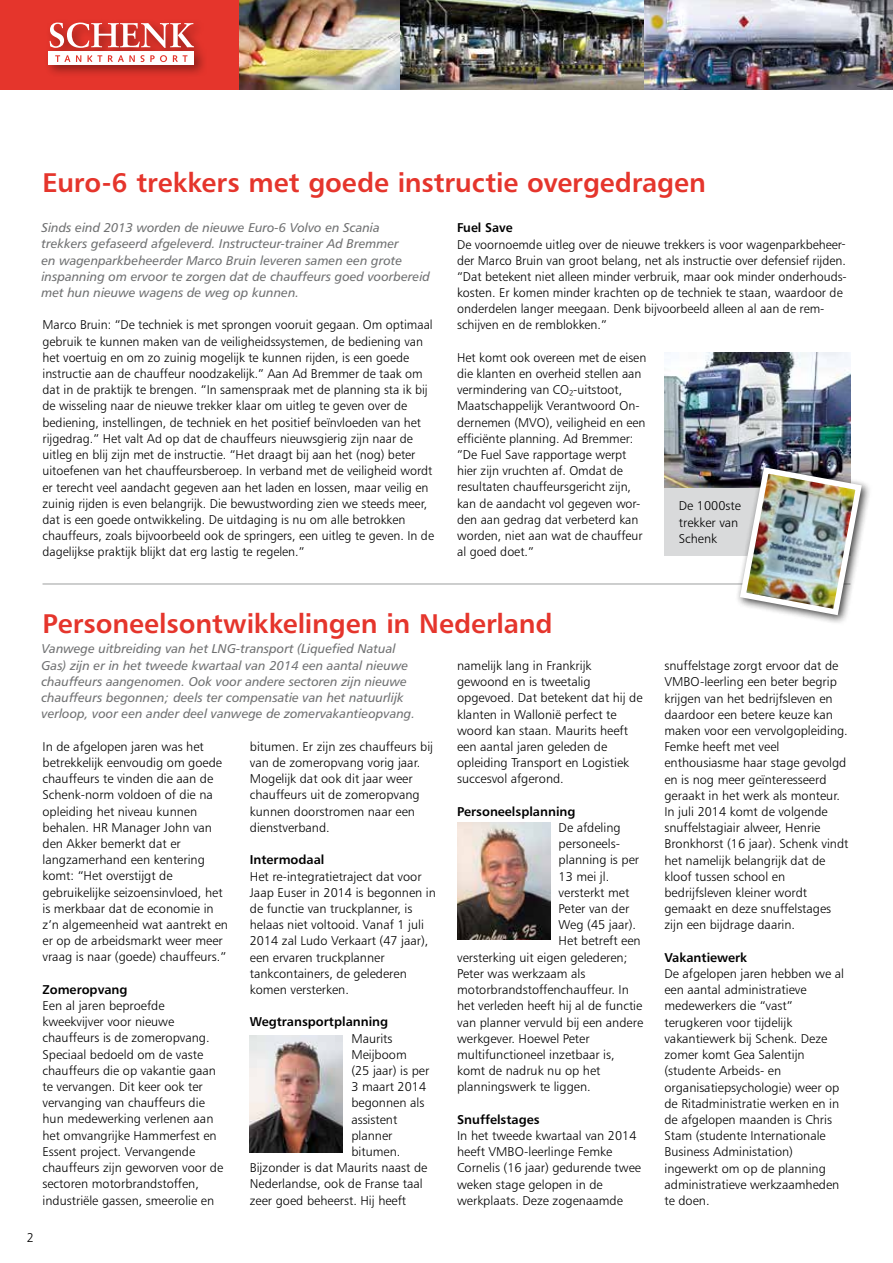
<style>
.page{position:relative;width:893px;height:1263px;background:#fff}
.page>*{position:absolute;margin:0;border:0;box-sizing:border-box;transform-origin:0 0}
.t1{font:27px "Humanist 777 BT Bold B";letter-spacing:-.005em;color:#e5352c}
.t2{font:12.75px/16.2px "Humanist 777 BT Light B";color:#000}
.t3{font:12.75px/16.2px "Humanist 777 BT Italic B";color:#707172}
.t4{font:12.75px "Humanist 777 BT Bold B";color:#000}
</style>
<div class="page">
<div style="left:664px;top:352px;width:186px;height:204px;background:#d9dadb"></div>
<img style="left:238px;top:0;width:655px;height:89px">
<div style="left:0;top:0;width:238px;height:89px;background:#e5352c"></div>
<div style="left:44px;top:18px;width:164px;height:61px;background:#000;opacity:.4"></div>
<svg style="left:50px;top:23px;width:144px;height:25px;background:#dd7570"></svg>
<div style="left:48px;top:52px;width:146px;height:13px;background:#fff"></div>
<svg style="left:55px;top:55px;width:15px;height:7px"></svg>
<svg style="left:76px;top:55px;width:5px;height:7px"></svg>
<svg style="left:87px;top:55px;width:15px;height:7px"></svg>
<svg style="left:108px;top:55px;width:27px;height:7px"></svg>
<svg style="left:141px;top:55px;width:26px;height:7px"></svg>
<svg style="left:173px;top:55px;width:15px;height:7px"></svg>
<hr style="left:43px;top:584px;width:807px;height:1px;background:#9c9e9f">
<img style="left:250px;top:1035px;width:93px;height:118px">
<img style="left:457px;top:822px;width:93px;height:118px">
<img style="left:664px;top:352px;width:186px;height:135px">
<div style="left:735px;top:462px;width:137px;height:164px;background:#000;opacity:.75"></div>
<img style="left:737px;top:464px;width:128px;height:154px">
<h1 class="t1" style="left:43px;top:166px;width:665px">Euro-6 trekkers met goede instructie overgedragen</h1>
<p class="t3" style="left:41px;top:219px;width:390px">Sinds eind 2013 worden de nieuwe Euro-6 Volvo en Scania<br>trekkers gefaseerd afgeleverd. Instructeur-trainer Ad Bremmer<br>en wagenparkbeheerder Marco Bruin leveren samen een grote inspanning om ervoor te zorgen dat de chauffeurs goed voorbereid met hun nieuwe wagens de weg op kunnen.</p>
<p class="t4" style="left:457px;top:220px;width:57px">Fuel Save</p>
<p class="t2" style="left:457px;top:236px;width:391px">De voornoemde uitleg over de nieuwe trekkers is voor wagenparkbeheer&shy;der Marco Bruin van groot belang, net als instructie over defensief rijden. “Dat betekent niet alleen minder verbruik, maar ook minder onderhouds&shy;kosten. Er komen minder krachten op de techniek te staan, waardoor de onderdelen langer meegaan. Denk bijvoorbeeld alleen al aan de rem&shy;schijven en de remblokken.”</p>
<p class="t2" style="left:457px;top:349px;width:191px">Het komt ook overeen met de eisen die klanten en overheid stellen aan vermindering van CO²-uitstoot,<br>Maatschappelijk Verantwoord On&shy;dernemen (MVO), veiligheid en een efficiënte planning. Ad Bremmer: ”De Fuel Save rapportage werpt hier zijn vruchten af. Omdat de resultaten chauffeursgericht zijn, kan de aandacht vol gegeven wor&shy;den aan gedrag dat verbeterd kan worden, niet aan wat de chauffeur al goed doet.”</p>
<p class="t2" style="left:43px;top:317px;width:393px">Marco Bruin: “De techniek is met sprongen vooruit gegaan. Om optimaal gebruik te kunnen maken van de veiligheidssystemen, de bediening van het voertuig en om zo zuinig mogelijk te kunnen rijden, is een goede instructie aan de chauffeur noodzakelijk.” Aan Ad Bremmer de taak om dat in de praktijk te brengen. “In samenspraak met de planning sta ik bij de wisseling naar de nieuwe trekker klaar om uitleg te geven over de bediening, instellingen, de techniek en het positief beïnvloeden van het rijgedrag.” Het valt Ad op dat de chauffeurs nieuwsgierig zijn naar de uitleg en blij zijn met de instructie. “Het draagt bij aan het (nog) beter uitoefenen van het chauffeursberoep. In verband met de veiligheid wordt er terecht veel aandacht gegeven aan het laden en lossen, maar veilig en zuinig rijden is even belangrijk. Die bewustwording zien we steeds meer, dat is een goede ontwikkeling. De uitdaging is nu om alle betrokken chauffeurs, zoals bijvoorbeeld ook de springers, een uitleg te geven. In de dagelijkse praktijk blijkt dat erg lastig te regelen.”</p>
<p class="t2" style="left:679px;top:498px;width:64px">De 1000ste trekker van<br>Schenk</p>
<h1 class="t1" style="left:43px;top:606px;width:512px">Personeelsontwikkelingen in Nederland</h1>
<p class="t3" style="left:41px;top:641px;width:375px">Vanwege uitbreiding van het LNG-transport (Liquefied Natual Gas) zijn er in het tweede kwartaal van 2014 een aantal nieuwe chauffeurs aangenomen. Ook voor andere sectoren zijn nieuwe chauffeurs begonnen; deels ter compensatie van het natuurlijk verloop, voor een ander deel vanwege de zomervakantieopvang.</p>
<p class="t2" style="left:457px;top:657px;width:187px">namelijk lang in Frankrijk gewoond en is tweetalig opgevoed. Dat betekent dat hij de klanten in Wallonië perfect te woord kan staan. Maurits heeft een aantal jaren geleden de opleiding Transport en Logistiek succesvol afgerond.</p>
<p class="t4" style="left:457px;top:803px;width:120px">Personeelsplanning</p>
<p class="t2" style="left:559px;top:819px;width:64px">De afdeling</p>
<p class="t2" style="left:559px;top:835px;width:62px">personeels-</p>
<p class="t2" style="left:559px;top:852px;width:82px">planning is per</p>
<p class="t2" style="left:559px;top:868px;width:52px">13 mei jl.</p>
<p class="t2" style="left:559px;top:884px;width:72px">versterkt met</p>
<p class="t2" style="left:559px;top:900px;width:72px">Peter van der</p>
<p class="t2" style="left:559px;top:916px;width:79px">Weg (45 jaar).</p>
<p class="t2" style="left:559px;top:933px;width:84px">Het betreft een</p>
<p class="t2" style="left:457px;top:949px;width:172px">versterking uit eigen gelederen;</p>
<p class="t2" style="left:457px;top:965px;width:130px">Peter was werkzaam als</p>
<p class="t2" style="left:457px;top:981px;width:173px">motorbrandstoffenchauffeur. In</p>
<p class="t2" style="left:457px;top:997px;width:187px">het verleden heeft hij al de functie</p>
<p class="t2" style="left:457px;top:1014px;width:188px">van planner vervuld bij een andere</p>
<p class="t2" style="left:457px;top:1030px;width:134px">werkgever. Hoewel Peter</p>
<p class="t2" style="left:457px;top:1046px;width:159px">multifunctioneel inzetbaar is,</p>
<p class="t2" style="left:457px;top:1062px;width:145px">komt de nadruk nu op het</p>
<p class="t2" style="left:457px;top:1078px;width:135px">planningswerk te liggen.</p>
<p class="t4" style="left:457px;top:1111px;width:84px">Snuffelstages</p>
<p class="t2" style="left:457px;top:1127px;width:185px">In het tweede kwartaal van 2014 heeft VMBO-leerlinge Femke<br>Cornelis (16 jaar) gedurende twee weken stage gelopen in de werkplaats. Deze zogenaamde</p>
<p class="t2" style="left:43px;top:738px;width:187px">In de afgelopen jaren was het betrekkelijk eenvoudig om goede chauffeurs te vinden die aan de<br>Schenk-norm voldoen of die na opleiding het niveau kunnen behalen. HR Manager John van den Akker bemerkt dat er langzamerhand een kentering komt: “Het overstijgt de gebruikelijke seizoensinvloed, het is merkbaar dat de economie in z’n algemeenheid wat aantrekt en er op de arbeidsmarkt weer meer vraag is naar (goede) chauffeurs.”</p>
<p class="t4" style="left:43px;top:981px;width:87px">Zomeropvang</p>
<p class="t2" style="left:43px;top:997px;width:182px">Een al jaren beproefde kweekvijver voor nieuwe chauffeurs is de zomeropvang.<br>Speciaal bedoeld om de vaste chauffeurs die op vakantie gaan te vervangen. Dit keer ook ter vervanging van chauffeurs die hun medewerking verlenen aan het omvangrijke Hammerfest en<br>Essent project. Vervangende chauffeurs zijn geworven voor de sectoren motorbrandstoffen, industriële gassen, smeerolie en</p>
<p class="t2" style="left:250px;top:738px;width:185px">bitumen. Er zijn zes chauffeurs bij van de zomeropvang vorig jaar.<br>Mogelijk dat ook dit jaar weer chauffeurs uit de zomeropvang kunnen doorstromen naar een dienstverband.</p>
<p class="t4" style="left:250px;top:852px;width:76px">Intermodaal</p>
<p class="t2" style="left:250px;top:868px;width:188px">Het re-integratietraject dat voor<br>Jaap Euser in 2014 is begonnen in de functie van truckplanner, is helaas niet voltooid. Vanaf 1 juli<br>2014 zal Ludo Verkaart (47 jaar), een ervaren truckplanner tankcontainers, de gelederen komen versterken.</p>
<p class="t4" style="left:250px;top:1014px;width:140px">Wegtransportplanning</p>
<p class="t2" style="left:351px;top:1030px;width:43px">Maurits</p>
<p class="t2" style="left:351px;top:1046px;width:57px">Meijboom</p>
<p class="t2" style="left:351px;top:1062px;width:79px">(25 jaar) is per</p>
<p class="t2" style="left:351px;top:1078px;width:76px">3 maart 2014</p>
<p class="t2" style="left:351px;top:1095px;width:74px">begonnen als</p>
<p class="t2" style="left:351px;top:1111px;width:48px">assistent</p>
<p class="t2" style="left:351px;top:1127px;width:43px">planner</p>
<p class="t2" style="left:351px;top:1143px;width:51px">bitumen.</p>
<p class="t2" style="left:250px;top:1159px;width:179px">Bijzonder is dat Maurits naast de</p>
<p class="t2" style="left:250px;top:1176px;width:174px">Nederlandse, ook de Franse taal</p>
<p class="t2" style="left:250px;top:1192px;width:158px">zeer goed beheerst. Hij heeft</p>
<p class="t2" style="left:27px;top:1229px;width:9px">2</p>
<p class="t2" style="left:664px;top:657px;width:186px">snuffelstage zorgt ervoor dat de<br>VMBO-leerling een beter begrip krijgen van het bedrijfsleven en daardoor een betere keuze kan maken voor een vervolgopleiding.<br>Femke heeft met veel enthousiasme haar stage gevolgd en is nog meer geïnteresseerd geraakt in het werk als monteur.<br>In juli 2014 komt de volgende snuffelstagiair alweer, Henrie<br>Bronkhorst (16 jaar). Schenk vindt het namelijk belangrijk dat de kloof tussen school en bedrijfsleven kleiner wordt gemaakt en deze snuffelstages zijn een bijdrage daarin.</p>
<p class="t4" style="left:664px;top:949px;width:84px">Vakantiewerk</p>
<p class="t2" style="left:664px;top:965px;width:181px">De afgelopen jaren hebben we al een aantal administratieve medewerkers die “vast” terugkeren voor tijdelijk vakantiewerk bij Schenk. Deze zomer komt Gea Salentijn (studente Arbeids- en organisatiepsychologie) weer op de Ritadministratie werken en in de afgelopen maanden is Chris<br>Stam (studente Internationale<br>Business Administation) ingewerkt om op de planning administratieve werkzaamheden te doen.</p>
</div>
